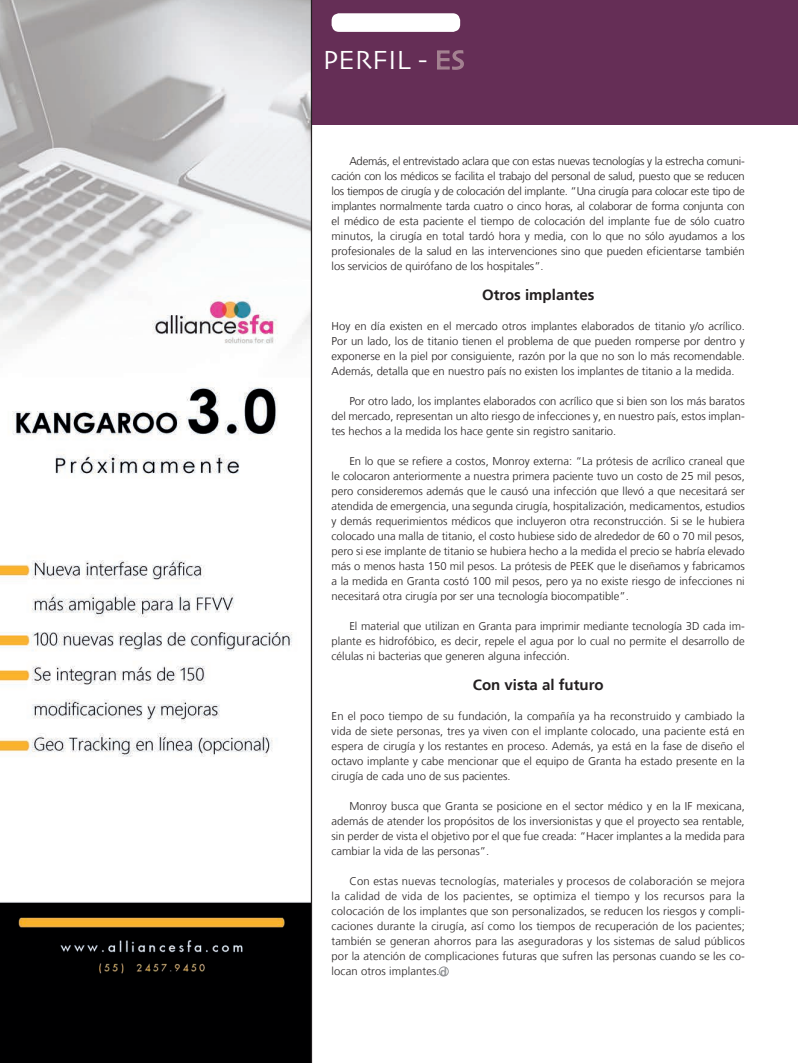
<style>
.page{position:relative;width:798px;height:1063px;background:#fff}
.page>*{position:absolute;margin:0;border:0;box-sizing:border-box;transform-origin:0 0}
.t1{font:27.5px "Skia";color:#fff}
.t2{font:700 15px "Frutiger LT";color:#231f20}
.t3{font:300 11.25px/15px "Frutiger LT";color:#231f20;text-align:justify}
.s1{color:#a58392}
.s2{font-weight:700;color:#939598}
</style>
<div class="page">
<div style="left:0;top:0;width:797px;height:124px;background:#652e56"></div>
<div style="left:331px;top:13px;width:129px;height:19px;background:#fff;border-radius:8px"></div>
<div style="left:439px;top:967px;width:9px;height:9px;border:1px solid #939598;border-radius:50%"></div>
<svg style="left:437px;top:50px;width:27px;height:20px"></svg>
<img style="left:0;top:0;width:311px;height:1063px">
<hr style="left:311px;top:0;width:1px;height:1063px;background:#231f20">
<h1 class="t1" style="left:322px;top:44px;width:144px">PERFIL - <span class="s1">ES</span></h1>
<p class="t3" style="left:331px;top:154px;width:414px;text-indent:18px">Además, el entrevistado aclara que con estas nuevas tecnologías y la estrecha comuni&shy;cación con los médicos se facilita el trabajo del personal de salud, puesto que se reducen los tiempos de cirugía y de colocación del implante. “Una cirugía para colocar este tipo de implantes normalmente tarda cuatro o cinco horas, al colaborar de forma conjunta con el médico de esta paciente el tiempo de colocación del implante fue de sólo cuatro minutos, la cirugía en total tardó hora y media, con lo que no sólo ayudamos a los profesionales de la salud en las intervenciones sino que pueden eficientarse también los servicios de quirófano de los hospitales”.</p>
<h2 class="t2" style="left:482px;top:286px;width:114px">Otros implantes</h2>
<p class="t3" style="left:331px;top:319px;width:414px">Hoy en día existen en el mercado otros implantes elaborados de titanio y/o acrílico.<br>Por un lado, los de titanio tienen el problema de que pueden romperse por dentro y exponerse en la piel por consiguiente, razón por la que no son lo más recomendable.<br>Además, detalla que en nuestro país no existen los implantes de titanio a la medida.</p>
<p class="t3" style="left:331px;top:394px;width:414px;text-indent:18px">Por otro lado, los implantes elaborados con acrílico que si bien son los más baratos del mercado, representan un alto riesgo de infecciones y, en nuestro país, estos implan&shy;tes hechos a la medida los hace gente sin registro sanitario.</p>
<p class="t3" style="left:331px;top:454px;width:414px;text-indent:18px">En lo que se refiere a costos, Monroy externa: “La prótesis de acrílico craneal que le colocaron anteriormente a nuestra primera paciente tuvo un costo de 25 mil pesos, pero consideremos además que le causó una infección que llevó a que necesitará ser atendida de emergencia, una segunda cirugía, hospitalización, medicamentos, estudios y demás requerimientos médicos que incluyeron otra reconstrucción. Si se le hubiera colocado una malla de titanio, el costo hubiese sido de alrededor de 60 o 70 mil pesos, pero si ese implante de titanio se hubiera hecho a la medida el precio se habría elevado más o menos hasta 150 mil pesos. La prótesis de PEEK que le diseñamos y fabricamos a la medida en Granta costó 100 mil pesos, pero ya no existe riesgo de infecciones ni necesitará otra cirugía por ser una tecnología biocompatible”.</p>
<p class="t3" style="left:331px;top:619px;width:414px;text-indent:18px">El material que utilizan en Granta para imprimir mediante tecnología 3D cada im&shy;plante es hidrofóbico, es decir, repele el agua por lo cual no permite el desarrollo de células ni bacterias que generen alguna infección.</p>
<h2 class="t2" style="left:472px;top:676px;width:132px">Con vista al futuro</h2>
<p class="t3" style="left:331px;top:709px;width:414px">En el poco tiempo de su fundación, la compañía ya ha reconstruido y cambiado la vida de siete personas, tres ya viven con el implante colocado, una paciente está en espera de cirugía y los restantes en proceso. Además, ya está en la fase de diseño el octavo implante y cabe mencionar que el equipo de Granta ha estado presente en la cirugía de cada uno de sus pacientes.</p>
<p class="t3" style="left:331px;top:799px;width:414px;text-indent:18px">Monroy busca que Granta se posicione en el sector médico y en la IF mexicana, además de atender los propósitos de los inversionistas y que el proyecto sea rentable, sin perder de vista el objetivo por el que fue creada: “Hacer implantes a la medida para cambiar la vida de las personas”.</p>
<p class="t3" style="left:331px;top:874px;width:414px;text-indent:18px">Con estas nuevas tecnologías, materiales y procesos de colaboración se mejora la calidad de vida de los pacientes, se optimiza el tiempo y los recursos para la colocación de los implantes que son personalizados, se reducen los riesgos y compli&shy;caciones durante la cirugía, así como los tiempos de recuperación de los pacientes; también se generan ahorros para las aseguradoras y los sistemas de salud públicos por la atención de complicaciones futuras que sufren las personas cuando se les co&shy;locan otros implantes.<span class="s2">d</span></p>
</div>
